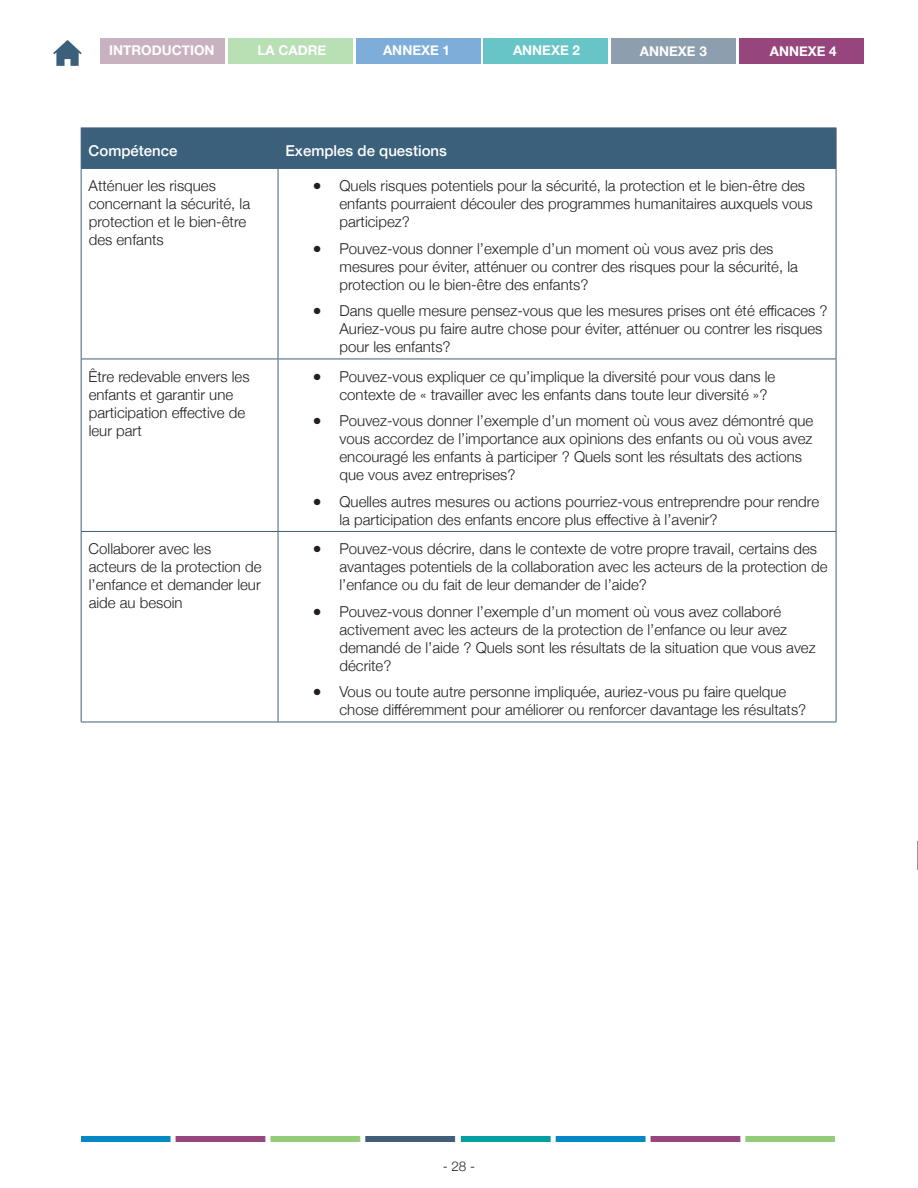
<style>
.page{position:relative;width:918px;height:1188px;background:#fff}
.page>*{position:absolute;margin:0;border:0;box-sizing:border-box;transform-origin:0 0}
.t1{font:300 15px/18px "Helvetica Neue";color:#231f20}
.t2{font:500 15px "Helvetica Neue";color:#fff}
.t3{font:700 13.5px "Helvetica Neue";color:#fff}
.t4{font:300 13.5px "Helvetica Neue";color:#231f20}
</style>
<div class="page">
<img style="left:81px;top:1136px;width:754px;height:6px">
<div style="left:483px;top:38px;width:125px;height:26px;background:#68c5c7"></div>
<div style="left:612px;top:38px;width:124px;height:26px;background:#8d9eae"></div>
<div style="left:100px;top:38px;width:124px;height:26px;background:#c9b2bf"></div>
<div style="left:228px;top:38px;width:125px;height:26px;background:#b9dfb5"></div>
<div style="left:356px;top:38px;width:125px;height:26px;background:#7fadd9"></div>
<div style="left:739px;top:38px;width:125px;height:26px;background:#97467d"></div>
<svg style="left:53px;top:40px;width:29px;height:26px"></svg>
<div style="left:82px;top:129px;width:754px;height:39px;background:#3b607c"></div>
<hr style="left:81px;top:128px;width:197px;height:1px;background:#415e78">
<hr style="left:81px;top:128px;width:1px;height:40px;background:#415e78">
<hr style="left:81px;top:168px;width:197px;height:1px;background:#415e78">
<hr style="left:278px;top:128px;width:558px;height:1px;background:#415e78">
<hr style="left:278px;top:128px;width:1px;height:40px;background:#415e78">
<hr style="left:836px;top:128px;width:1px;height:40px;background:#415e78">
<hr style="left:278px;top:168px;width:558px;height:1px;background:#415e78">
<hr style="left:81px;top:169px;width:1px;height:190px;background:#415e78">
<hr style="left:81px;top:359px;width:1px;height:172px;background:#415e78">
<hr style="left:81px;top:532px;width:1px;height:190px;background:#415e78">
<hr style="left:278px;top:169px;width:1px;height:190px;background:#415e78">
<hr style="left:836px;top:169px;width:1px;height:190px;background:#415e78">
<hr style="left:278px;top:359px;width:1px;height:172px;background:#415e78">
<hr style="left:836px;top:359px;width:1px;height:172px;background:#415e78">
<hr style="left:278px;top:532px;width:1px;height:190px;background:#415e78">
<hr style="left:836px;top:532px;width:1px;height:190px;background:#415e78">
<hr style="left:81px;top:359px;width:197px;height:1px;background:#415e78">
<hr style="left:278px;top:359px;width:558px;height:1px;background:#415e78">
<hr style="left:81px;top:531px;width:197px;height:1px;background:#415e78">
<hr style="left:278px;top:531px;width:558px;height:1px;background:#415e78">
<hr style="left:81px;top:722px;width:197px;height:1px;background:#415e78">
<hr style="left:278px;top:722px;width:558px;height:1px;background:#415e78">
<svg style="left:917px;top:842px;width:1px;height:28px"></svg>
<p class="t3" style="left:109px;top:40px;width:107px">INTRODUCTION</p>
<p class="t3" style="left:257px;top:40px;width:70px">LA CADRE</p>
<p class="t3" style="left:383px;top:40px;width:69px">ANNEXE 1</p>
<p class="t3" style="left:513px;top:40px;width:69px">ANNEXE 2</p>
<p class="t3" style="left:640px;top:40px;width:69px">ANNEXE 3</p>
<p class="t3" style="left:770px;top:40px;width:69px">ANNEXE 4</p>
<p class="t2" style="left:89px;top:139px;width:90px">Compétence</p>
<p class="t2" style="left:286px;top:139px;width:163px">Exemples de questions</p>
<p class="t1" style="left:89px;top:176px;width:163px">Atténuer les risques concernant la sécurité, la protection et le bien-être des enfants</p>
<p class="t1" style="left:340px;top:176px;width:475px;text-indent:-27px">● Quels risques potentiels pour la sécurité, la protection et le bien-être des enfants pourraient découler des programmes humanitaires auxquels vous participez?</p>
<p class="t1" style="left:340px;top:238px;width:460px;text-indent:-27px">● Pouvez-vous donner l’exemple d’un moment où vous avez pris des mesures pour éviter, atténuer ou contrer des risques pour la sécurité, la protection ou le bien-être des enfants?</p>
<p class="t1" style="left:340px;top:301px;width:490px;text-indent:-27px">● Dans quelle mesure pensez-vous que les mesures prises ont été efficaces ?<br>Auriez-vous pu faire autre chose pour éviter, atténuer ou contrer les risques pour les enfants?</p>
<p class="t1" style="left:89px;top:366px;width:162px">Être redevable envers les enfants et garantir une participation effective de leur part</p>
<p class="t1" style="left:340px;top:366px;width:437px;text-indent:-27px">● Pouvez-vous expliquer ce qu’implique la diversité pour vous dans le contexte de « travailler avec les enfants dans toute leur diversité »?</p>
<p class="t1" style="left:340px;top:411px;width:475px;text-indent:-27px">● Pouvez-vous donner l’exemple d’un moment où vous avez démontré que vous accordez de l’importance aux opinions des enfants ou où vous avez encouragé les enfants à participer ? Quels sont les résultats des actions que vous avez entreprises?</p>
<p class="t1" style="left:340px;top:491px;width:481px;text-indent:-27px">● Quelles autres mesures ou actions pourriez-vous entreprendre pour rendre la participation des enfants encore plus effective à l’avenir?</p>
<p class="t1" style="left:89px;top:539px;width:174px">Collaborer avec les acteurs de la protection de l’enfance et demander leur aide au besoin</p>
<p class="t1" style="left:340px;top:539px;width:489px;text-indent:-27px">● Pouvez-vous décrire, dans le contexte de votre propre travail, certains des avantages potentiels de la collaboration avec les acteurs de la protection de l’enfance ou du fait de leur demander de l’aide?</p>
<p class="t1" style="left:340px;top:601px;width:478px;text-indent:-27px">● Pouvez-vous donner l’exemple d’un moment où vous avez collaboré activement avec les acteurs de la protection de l’enfance ou leur avez demandé de l’aide ? Quels sont les résultats de la situation que vous avez décrite?</p>
<p class="t1" style="left:340px;top:682px;width:468px;text-indent:-27px">● Vous ou toute autre personne impliquée, auriez-vous pu faire quelque chose différemment pour améliorer ou renforcer davantage les résultats?</p>
<p class="t4" style="left:443px;top:1156px;width:34px">- 28 -</p>
</div>
